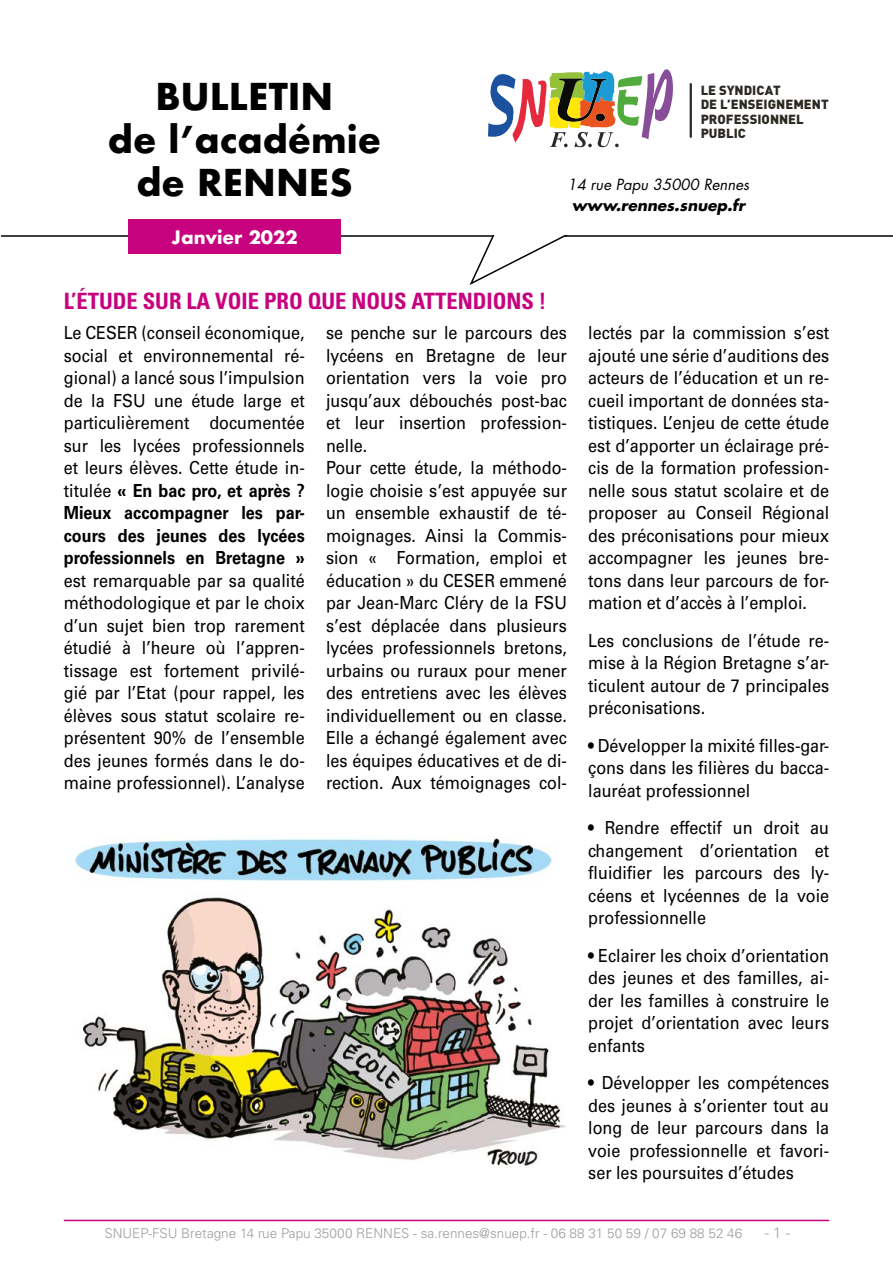
<style>
.page{position:relative;width:893px;height:1263px;background:#fff}
.page>*{position:absolute;margin:0;border:0;box-sizing:border-box;transform-origin:0 0}
.t1{font:700 36px/43.2px "Futura";color:#000;text-align:center}
.t2{font:700 condensed 22.5px "Univers LT Std";color:#c7027f}
.t3{font:18px/22.5px "Univers LT Std";color:#000;text-align:justify;scale:.9 1}
.t4{font:700 18px "Futura";color:#fff}
.t5{font:italic 700 15.15px "Futura";color:#000}
.t6{font:italic 15px "Futura";color:#000}
.t7{font:300 15px "Univers LT Std";color:#9d9d9c}
.t8{font:300 13.5px "Univers LT Std";color:#9d9d9c}
.t9{font:900 13.05px/14.5px "DIN Pro";color:#2c2824}
.s1{font-weight:700}
</style>
<div class="page">
<hr style="left:690px;top:84px;width:2px;height:53px;background:#2c2824">
<svg style="left:488px;top:69px;width:185px;height:78px"></svg>
<hr style="left:1px;top:235px;width:892px;height:2px;background:#000">
<svg style="left:468px;top:235px;width:106px;height:50px"></svg>
<div style="left:128px;top:220px;width:213px;height:34px;background:#c7027f"></div>
<hr style="left:64px;top:1220px;width:765px;height:1px;background:#c7027f">
<img style="left:75px;top:835px;width:490px;height:332px">
<h1 class="t1" style="left:108px;top:75px;width:275px">BULLETIN<br>de l’académie de RENNES</h1>
<p class="t9" style="left:701px;top:81px;width:129px">LE SYNDICAT<br>DE L’ENSEIGNEMENT<br>PROFESSIONNEL<br>PUBLIC</p>
<p class="t4" style="left:172px;top:225px;width:128px">Janvier 2022</p>
<p class="t6" style="left:567px;top:174px;width:183px">14 rue Papu 35000 Rennes</p>
<p class="t5" style="left:572px;top:195px;width:175px">www.rennes.snuep.fr</p>
<p class="t2" style="left:64px;top:287px;width:484px">L’ÉTUDE SUR LA VOIE PRO QUE NOUS ATTENDIONS !</p>
<p class="t3" style="left:64px;top:321px;width:269px">Le CESER (conseil économique, social et environnemental ré&shy;gional) a lancé sous l’impulsion de la FSU une étude large et particulièrement documentée sur les lycées professionnels et leurs élèves. Cette étude in&shy;titulée <span class="s1">« En bac pro, et après ?<br>Mieux accompagner les par&shy;cours des jeunes des lycées professionnels en Bretagne »</span></p>
<p class="t3" style="left:64px;top:569px;width:269px">est remarquable par sa qualité méthodologique et par le choix d’un sujet bien trop rarement étudié à l’heure où l’appren&shy;tissage est fortement privilé&shy;gié par l’Etat (pour rappel, les élèves sous statut scolaire re&shy;présentent 90% de l’ensemble des jeunes formés dans le do&shy;maine professionnel). L’analyse</p>
<p class="t3" style="left:326px;top:321px;width:269px;text-align:left">se penche sur le parcours des lycéens en Bretagne de leur orientation vers la voie pro jusqu’aux débouchés post-bac et leur insertion profession&shy;nelle.<br>Pour cette étude, la méthodo&shy;logie choisie s’est appuyée sur un ensemble exhaustif de té&shy;moignages. Ainsi la Commis&shy;sion « Formation, emploi et éducation » du CESER emmené par Jean-Marc Cléry de la FSU s’est déplacée dans plusieurs lycées professionnels bretons, urbains ou ruraux pour mener des entretiens avec les élèves individuellement ou en classe.<br>Elle a échangé également avec les équipes éducatives et de di&shy;rection. Aux témoignages col-</p>
<p class="t3" style="left:588px;top:321px;width:269px">lectés par la commission s’est ajouté une série d’auditions des acteurs de l’éducation et un re&shy;cueil important de données sta&shy;tistiques. L’enjeu de cette étude est d’apporter un éclairage pré&shy;cis de la formation profession&shy;nelle sous statut scolaire et de proposer au Conseil Régional des préconisations pour mieux accompagner les jeunes bre&shy;tons dans leur parcours de for&shy;mation et d’accès à l’emploi.</p>
<p class="t3" style="left:588px;top:629px;width:269px">Les conclusions de l’étude re&shy;mise à la Région Bretagne s’ar&shy;ticulent autour de 7 principales préconisations.</p>
<p class="t3" style="left:588px;top:734px;width:269px">• Développer la mixité filles-gar&shy;çons dans les filières du bacca&shy;lauréat professionnel</p>
<p class="t3" style="left:588px;top:816px;width:269px">• Rendre effectif un droit au changement d’orientation et fluidifier les parcours des ly&shy;céens et lycéennes de la voie professionnelle</p>
<p class="t3" style="left:588px;top:944px;width:269px">• Eclairer les choix d’orientation des jeunes et des familles, ai&shy;der les familles à construire le projet d’orientation avec leurs enfants</p>
<p class="t3" style="left:588px;top:1071px;width:269px">• Développer les compétences des jeunes à s’orienter tout au long de leur parcours dans la voie professionnelle et favori&shy;ser les poursuites d’études</p>
<p class="t8" style="left:105px;top:1225px;width:639px">SNUEP-FSU Bretagne 14 rue Papu 35000 RENNES - sa.rennes@snuep.fr - 06 88 31 50 59 / 07 69 88 52 46</p>
<p class="t7" style="left:765px;top:1223px;width:27px">- 1 -</p>
</div>
